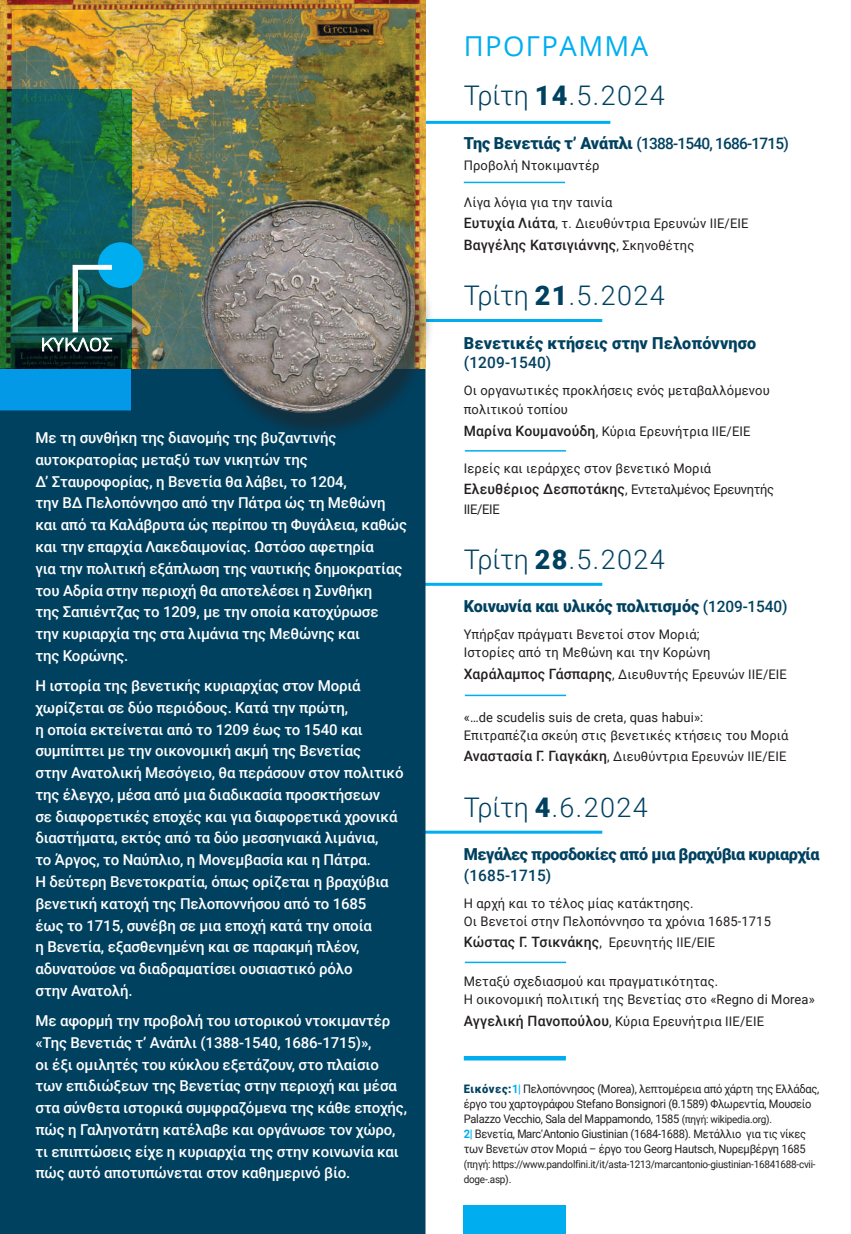
<style>
.page{position:relative;width:851px;height:1234px;background:#fff}
.page>*{position:absolute;margin:0;border:0;box-sizing:border-box;transform-origin:0 0}
.t1{font:27.45px "Open Sans";letter-spacing:.05em;color:#00aeef}
.t2{font:300 27px "Roboto";letter-spacing:-.01em;color:#004160}
.t3{font:900 16.5px "Roboto";letter-spacing:-.01em;color:#004160}
.t4{font:900 16.5px "Roboto";letter-spacing:.01em;color:#004160}
.t5{font:500 15.75px "Roboto";letter-spacing:-.05em;color:#004160}
.t6{font:500 15.75px "Roboto";letter-spacing:.01em;color:#004160}
.t7{font:500 15px/21.8px "Roboto";letter-spacing:-.01em;color:#fff}
.t8{font:500 14.25px "Roboto";letter-spacing:.01em;color:#231f20}
.t9{font:13.2px/18px "Roboto";letter-spacing:.01em;color:#231f20}
.t10{font:11.7px/15px "Roboto";letter-spacing:-.025em;color:#231f20;scale:.95 1}
.t11{font:10.5px/15px "Roboto";letter-spacing:-.025em;color:#231f20;scale:.95 1}
.s1{font-weight:900}
.s2{font-weight:900;font-size:16.5px}
.s3{font-weight:500;font-size:14.25px}
.s4{font-weight:400;font-size:13.2px}
.s5{font-weight:500;font-size:15.75px}
.s6{font-weight:900;color:#004160}
.s7{font-weight:700;color:#00aeef}
.s8{font-size:10.5px}
.s9{font-family:"Arial"}
</style>
<div class="page">
<hr style="left:406px;top:121px;width:204px;height:3px;background:#00aeef">
<hr style="left:406px;top:319px;width:196px;height:3px;background:#00aeef">
<hr style="left:406px;top:582px;width:196px;height:3px;background:#00aeef">
<hr style="left:406px;top:830px;width:196px;height:3px;background:#00aeef">
<div style="left:0;top:368px;width:425px;height:865px;background:#004160"></div>
<img style="left:0;top:0;width:425px;height:368px">
<div style="left:463px;top:1204px;width:103px;height:29px;background:#00aeef"></div>
<div style="left:463px;top:1055px;width:103px;height:5px;background:#00aeef"></div>
<hr style="left:465px;top:694px;width:101px;height:2px;background:#00aeef">
<hr style="left:465px;top:961px;width:101px;height:1px;background:#00aeef">
<hr style="left:465px;top:450px;width:101px;height:1px;background:#00aeef">
<hr style="left:463px;top:182px;width:102px;height:1px;background:#00aeef">
<svg style="left:0;top:89px;width:131px;height:322px;background:#116460"></svg>
<div style="left:98px;top:242px;width:45px;height:46px;background:#00aeef;border-radius:50%"></div>
<svg style="left:42px;top:265px;width:71px;height:87px;background:#346f66"></svg>
<div style="left:202px;top:206px;width:233px;height:234px;background:#231f20;opacity:.5"></div>
<img style="left:199px;top:197px;width:217px;height:218px">
<p class="t7" style="left:35px;top:426px;width:373px">Με τη συνθήκη της διανομής της βυζαντινής αυτοκρατορίας μεταξύ των νικητών της<br>Δ’ Σταυροφορίας, η Βενετία θα λάβει, το 1204,<br>την ΒΔ Πελοπόννησο από την Πάτρα ώς τη Μεθώνη και από τα Καλάβρυτα ώς περίπου τη Φυγάλεια, καθώς και την επαρχία Λακεδαιμονίας. Ωστόσο αφετηρία<br>για την πολιτική εξάπλωση της ναυτικής δημοκρατίας του Αδρία στην περιοχή θα αποτελέσει η Συνθήκη<br>της Σαπιέντζας το 1209, με την οποία κατοχύρωσε<br>την κυριαρχία της στα λιμάνια της Μεθώνης και<br>της Κορώνης.</p>
<p class="t7" style="left:35px;top:674px;width:369px">Η ιστορία της βενετικής κυριαρχίας στον Μοριά χωρίζεται σε δύο περιόδους. Κατά την πρώτη,<br>η οποία εκτείνεται από το 1209 έως το 1540 και συμπίπτει με την οικονομική ακμή της Βενετίας<br>στην Ανατολική Μεσόγειο, θα περάσουν στον πολιτικό της έλεγχο, μέσα από μια διαδικασία προσκτήσεων<br>σε διαφορετικές εποχές και για διαφορετικά χρονικά διαστήματα, εκτός από τα δύο μεσσηνιακά λιμάνια,<br>το Άργος, το Ναύπλιο, η Μονεμβασία και η Πάτρα.<br>Η δεύτερη Βενετοκρατία, όπως ορίζεται η βραχύβια βενετική κατοχή της Πελοποννήσου από το 1685<br>έως το 1715, συνέβη σε μια εποχή κατά την οποία<br>η Βενετία, εξασθενημένη και σε παρακμή πλέον, αδυνατούσε να διαδραματίσει ουσιαστικό ρόλο<br>στην Ανατολή.</p>
<p class="t7" style="left:35px;top:1009px;width:373px">Με αφορμή την προβολή του ιστορικού ντοκιμαντέρ «Της Βενετιάς τ’ Ανάπλι (1388-1540, 1686-1715)»,<br>οι έξι ομιλητές του κύκλου εξετάζουν, στο πλαίσιο των επιδιώξεων της Βενετίας στην περιοχή και μέσα στα σύνθετα ιστορικά συμφραζόμενα της κάθε εποχής, πώς η Γαληνοτάτη κατέλαβε και οργάνωσε τον χώρο, τι επιπτώσεις είχε η κυριαρχία της στην κοινωνία και πώς αυτό αποτυπώνεται στον καθημερινό βίο.</p>
<h1 class="t1" style="left:463px;top:27px;width:186px">ΠΡΟΓΡΑΜΜΑ</h1>
<h2 class="t2" style="left:463px;top:77px;width:202px">Τρίτη <span class="s1">14</span>.5.2024</h2>
<p class="t5" style="left:463px;top:132px;width:326px"><span class="s2">Της Βενετιάς τ’ Ανάπλι</span> (1388-1540, 1686-1715)</p>
<p class="t9" style="left:463px;top:155px;width:137px">Προβολή Ντοκιμαντέρ</p>
<p class="t9" style="left:463px;top:190px;width:286px;line-height:21.6px">Λίγα λόγια για την ταινία<br><span class="s3">Ευτυχία Λιάτα</span>, τ. Διευθύντρια Ερευνών ΙΙΕ/ΕΙΕ</p>
<p class="t8" style="left:463px;top:235px;width:232px">Βαγγέλης Κατσιγιάννης<span class="s4">, Σκηνοθέτης</span></p>
<h2 class="t2" style="left:463px;top:277px;width:202px">Τρίτη <span class="s1">21</span>.5.2024</h2>
<p class="t4" style="left:463px;top:331px;width:294px">Βενετικές κτήσεις στην Πελοπόννησο</p>
<p class="t6" style="left:463px;top:351px;width:89px">(1209-1540)</p>
<p class="t9" style="left:463px;top:379px;width:307px;line-height:19.5px">Οι οργανωτικές προκλήσεις ενός μεταβαλλόμενου πολιτικού τοπίου</p>
<p class="t9" style="left:463px;top:421px;width:288px"><span class="s3">Μαρίνα Κουμανούδη</span>, Κύρια Ερευνήτρια ΙΙΕ/ΕΙΕ</p>
<p class="t9" style="left:463px;top:456px;width:312px;line-height:21.6px">Ιερείς και ιεράρχες στον βενετικό Μοριά<br><span class="s3">Ελευθέριος Δεσποτάκης</span>, Εντεταλμένος Ερευνητής</p>
<p class="t9" style="left:463px;top:499px;width:37px">ΙΙΕ/ΕΙΕ</p>
<h2 class="t2" style="left:463px;top:540px;width:202px">Τρίτη <span class="s1">28</span>.5.2024</h2>
<p class="t3" style="left:463px;top:594px;width:325px">Κοινωνία και υλικός πολιτισμός <span class="s5">(1209-1540)</span></p>
<p class="t9" style="left:463px;top:624px;width:248px">Υπήρξαν πράγματι Βενετοί στον Μοριά;<br>Ιστορίες από τη Μεθώνη και την Κορώνη</p>
<p class="t9" style="left:463px;top:664px;width:324px"><span class="s3">Χαράλαμπος Γάσπαρης</span>, Διευθυντής Ερευνών ΙΙΕ/ΕΙΕ</p>
<p class="t9" style="left:463px;top:707px;width:326px">«…de scudelis suis de creta, quas habui»:<br>Eπιτραπέζια σκεύη στις βενετικές κτήσεις του Μοριά</p>
<p class="t9" style="left:463px;top:746px;width:324px"><span class="s3">Αναστασία Γ. Γιαγκάκη</span>, Διευθύντρια Ερευνών ΙΙΕ/ΕΙΕ</p>
<h2 class="t2" style="left:463px;top:788px;width:185px">Τρίτη <span class="s1">4</span>.6.2024</h2>
<p class="t3" style="left:463px;top:842px;width:357px">Μεγάλες προσδοκίες από μια βραχύβια κυριαρχία</p>
<p class="t6" style="left:463px;top:864px;width:89px">(1685-1715)</p>
<p class="t9" style="left:463px;top:893px;width:308px">Η αρχή και το τέλος μίας κατάκτησης.<br>Οι Βενετοί στην Πελοπόννησο τα χρόνια 1685-1715</p>
<p class="t8" style="left:463px;top:932px;width:253px">Κώστας Γ. Τσικνάκης<span class="s4">, Ερευνητής ΙΙΕ/ΕΙΕ</span></p>
<p class="t9" style="left:463px;top:971px;width:352px">Μεταξύ σχεδιασμού και πραγματικότητας.<br>Η οικονομική πολιτική της Βενετίας στο «Regno di Morea»</p>
<p class="t9" style="left:463px;top:1011px;width:302px"><span class="s3">Αγγελική Πανοπούλου</span>, Κύρια Ερευνήτρια ΙΙΕ/ΕΙΕ</p>
<p class="t10" style="left:463px;top:1080px;width:375px"><span class="s6">Εικόνες:</span><span class="s7">1|</span> Πελοπόννησος (Morea), λεπτομέρεια από χάρτη της Ελλάδας, έργο του χαρτογράφου Stefano Bonsignori (θ.1589) Φλωρεντία, Μουσείο Palazzo Vecchio, Sala del Mappamondo, 1585 <span class="s8">(πηγή: wikipedia.org).<br></span><span class="s7">2|</span> Βενετία, <span class="s9">Marc’Antonio</span> Giustinian (1684-1688). Μετάλλιο για τις νίκες των Βενετών στον Μοριά – έργο του Georg Hautsch, Νυρεμβέργη 1685</p>
<p class="t11" style="left:463px;top:1156px;width:372px">(πηγή: https://www.pandolfini.it/it/asta-1213/marcantonio-giustinian-16841688-cvii&shy;doge-.asp).</p>
</div>
